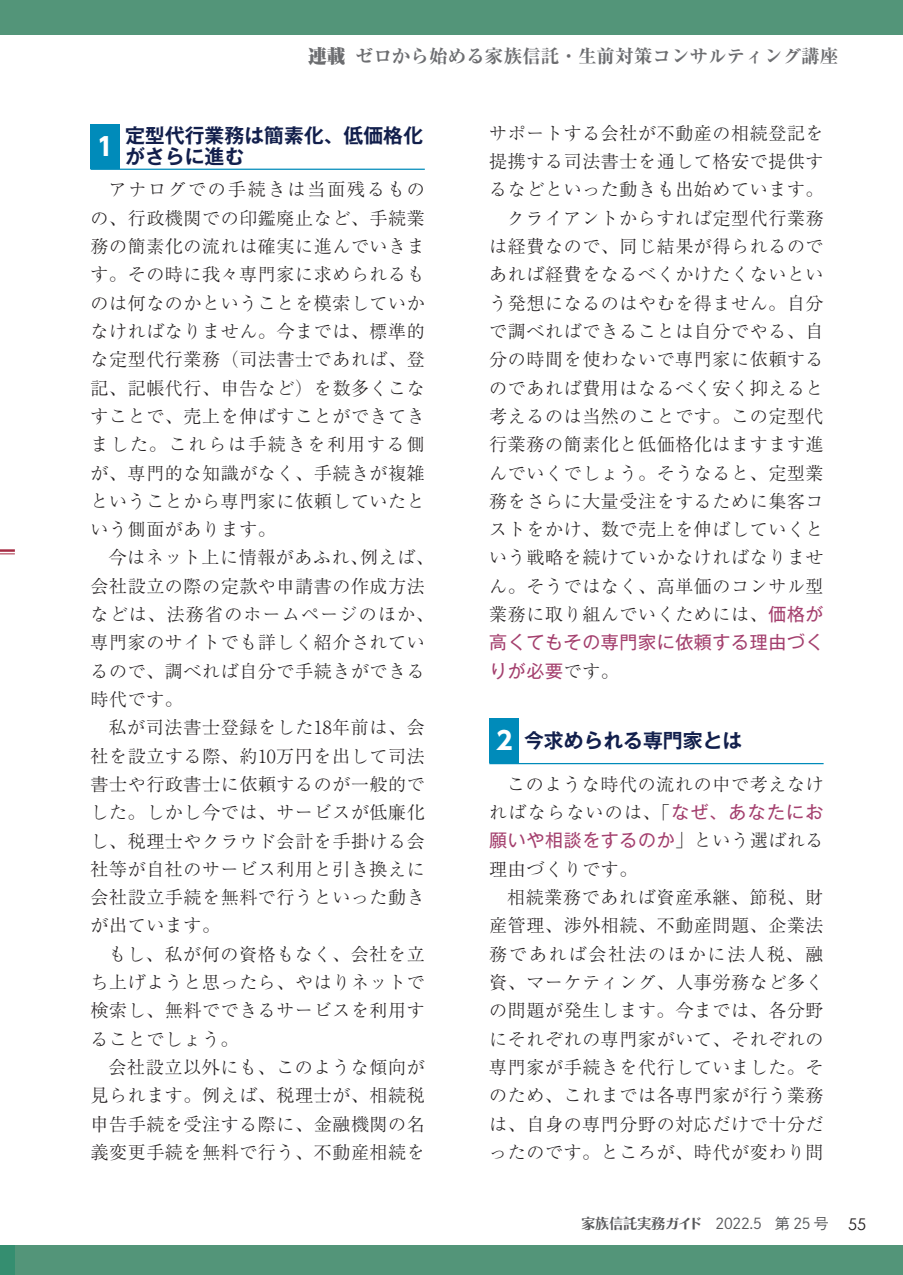
<style>
.page{position:relative;width:903px;height:1275px;background:#fff}
.page>*{position:absolute;margin:0;border:0;box-sizing:border-box;transform-origin:0 0}
.t1{font:700 24.85px "UD Shin Go NT Pro";color:#fff}
.t2{font:700 19.78px/21px "Gothic MB101 Pro De";color:#121f4c}
.t3{font:700 expanded 18.55px "Ryumin Pro";color:#6c6d70}
.t4{font:300 18.03px/28.3px "Ryumin Pr 6";letter-spacing:.035em;color:#231f20;text-align:justify}
.t5{font:18.03px/28.3px "Gothic MB101 Pro";letter-spacing:.035em;color:#a4406e}
.t6{font:300 18.03px "Ryumin Pr 6";letter-spacing:.105em;color:#231f20}
.t7{font:14.88px "Shuei Go Kin Std L";letter-spacing:-.06em;color:#57585a}
.s1{font-weight:900;font-stretch:normal}
.s2{font-family:"Gothic MB101 Pro";font-weight:400;color:#a4406e}
.s3{font-family:"Ryumin Pr 6";font-weight:300;color:#231f20}
.s4{font-family:"UD Shin Go NT Pro";font-size:24.85px;color:#fff}
.s5{font-family:"Chiaro Std B"}
.s6{font-family:"Century Gothic";font-size:16.1px;color:#231f20}
</style>
<div class="page">
<div style="left:15px;top:1245px;width:888px;height:30px;background:#539579"></div>
<div style="left:0;top:0;width:903px;height:35px;background:#539579"></div>
<hr style="left:0;top:549px;width:15px;height:3px;background:#a62b43">
<svg style="left:0;top:553px;width:15px;height:1px"></svg>
<div style="left:0;top:1245px;width:15px;height:30px;background:#358e70"></div>
<div style="left:489px;top:719px;width:30px;height:44px;background:#008bba"></div>
<hr style="left:489px;top:763px;width:334px;height:1px;background:#008bba">
<div style="left:91px;top:124px;width:29px;height:45px;background:#008bba"></div>
<hr style="left:91px;top:169px;width:334px;height:1px;background:#008bba">
<p class="t3" style="left:308px;top:41px;width:532px"><span class="s1">連載</span> ゼロから始める家族信託・生前対策コンサルティング講座</p>
<h1 class="t1" style="left:97px;top:126px;width:18px">1</h1>
<p class="t2" style="left:125px;top:122px;width:299px">定型代行業務は簡素化、低価格化がさらに進む</p>
<p class="t4" style="left:91px;top:174px;width:336px;text-indent:18px">アナログでの手続きは当面残るものの、行政機関での印鑑廃止など、手続業務の簡素化の流れは確実に進んでいきます。その時に我々専門家に求められるものは何なのかということを模索していかなければなりません。今までは、標準的な定型代行業務（司法書士であれば、登記、記帳代行、申告など）を数多くこなすことで、売上を伸ばすことができてきました。これらは手続きを利用する側が、専門的な知識がなく、手続きが複雑ということから専門家に依頼していたという側面があります。</p>
<p class="t4" style="left:91px;top:542px;width:345px;text-align:left;text-indent:18px">今はネット上に情報があふれ、例えば、会社設立の際の定款や申請書の作成方法などは、法務省のホームページのほか、専門家のサイトでも詳しく紹介されているので、調べれば自分で手続きができる時代です。</p>
<p class="t4" style="left:91px;top:712px;width:336px;text-indent:18px">私が司法書士登録をした18年前は、会社を設立する際、約10万円を出して司法書士や行政書士に依頼するのが一般的でした。しかし今では、サービスが低廉化し、税理士やクラウド会計を手掛ける会社等が自社のサービス利用と引き換えに会社設立手続を無料で行うといった動きが出ています。</p>
<p class="t4" style="left:91px;top:939px;width:336px;text-indent:18px">もし、私が何の資格もなく、会社を立ち上げようと思ったら、やはりネットで検索し、無料でできるサービスを利用することでしょう。</p>
<p class="t4" style="left:91px;top:1052px;width:336px;text-indent:18px">会社設立以外にも、このような傾向が見られます。例えば、税理士が、相続税申告手続を受注する際に、金融機関の名義変更手続を無料で行う、不動産相続を</p>
<p class="t4" style="left:489px;top:118px;width:336px;text-align:right">サポートする会社が不動産の相続登記を提携する司法書士を通して格安で提供するなどといった動きも出始めています。クライアントからすれば定型代行業務は経費なので、同じ結果が得られるのであれば経費をなるべくかけたくないという発想になるのはやむを得ません。自分で調べればできることは自分でやる、自分の時間を使わないで専門家に依頼するのであれば費用はなるべく安く抑えると考えるのは当然のことです。この定型代行業務の簡素化と低価格化はますます進んでいくでしょう。そうなると、定型業務をさらに大量受注をするために集客コストをかけ、数で売上を伸ばしていくという戦略を続けていかなければなりません。そうではなく、高単価のコンサル型業務に取り組んでいくためには、<span class="s2">価格が</span></p>
<p class="t5" style="left:489px;top:626px;width:336px">高くてもその専門家に依頼する理由づくりが必要<span class="s3">です。</span></p>
<p class="t2" style="left:496px;top:727px;width:248px"><span class="s4">2</span> 今求められる専門家とは</p>
<p class="t4" style="left:489px;top:769px;width:336px;text-align:right">このような時代の流れの中で考えなければならないのは、「<span class="s2">なぜ、あなたにお</span></p>
<p class="t5" style="left:489px;top:824px;width:336px">願いや相談をするのか<span class="s3">」という選ばれる</span></p>
<p class="t4" style="left:489px;top:854px;width:150px">理由づくりです。</p>
<p class="t4" style="left:507px;top:882px;width:318px">相続業務であれば資産承継、節税、財</p>
<p class="t4" style="left:489px;top:910px;width:336px">産管理、渉外相続、不動産問題、企業法</p>
<p class="t6" style="left:489px;top:940px;width:336px">務であれば会社法のほかに法人税、融</p>
<p class="t4" style="left:489px;top:967px;width:336px">資、マーケティング、人事労務など多く</p>
<p class="t4" style="left:489px;top:995px;width:336px">の問題が発生します。今までは、各分野</p>
<p class="t4" style="left:489px;top:1024px;width:336px">にそれぞれの専門家がいて、それぞれの</p>
<p class="t4" style="left:489px;top:1052px;width:336px">専門家が手続きを代行していました。そ</p>
<p class="t4" style="left:489px;top:1080px;width:336px">のため、これまでは各専門家が行う業務</p>
<p class="t4" style="left:489px;top:1108px;width:336px">は、自身の専門分野の対応だけで十分だ</p>
<p class="t4" style="left:489px;top:1137px;width:336px">ったのです。ところが、時代が変わり問</p>
<p class="t7" style="left:581px;top:1213px;width:287px"><span class="s5">家族信託実務ガイド</span>　2022.5　第 25 号 <span class="s6">55</span></p>
</div>
